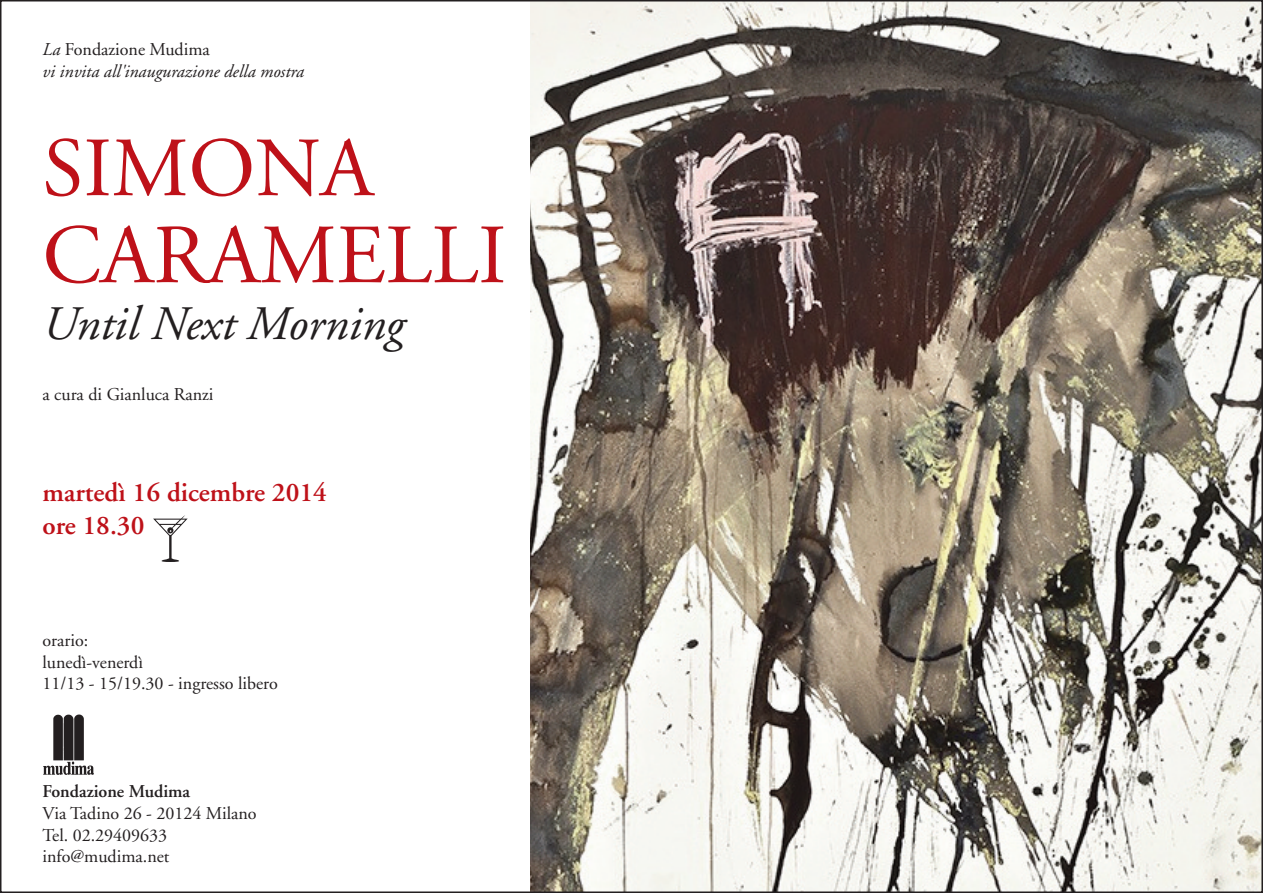
<style>
.page{position:relative;width:1263px;height:893px;background:#fff}
.page>*{position:absolute;margin:0;border:0;box-sizing:border-box;transform-origin:0 0}
.t1{font:84px/87px "Adobe Garamond";color:#be1119}
.t2{font:italic 48px "Adobe Garamond";color:#231f20}
.t3{font:600 27px/32.4px "Adobe Garamond";color:#be1119}
.t4{font:18px/21.6px "Adobe Garamond";color:#231f20}
.t5{font:italic 18px/21.6px "Adobe Garamond";color:#231f20}
.t6{font:600 18px "Adobe Garamond";color:#231f20}
.s1{font-style:normal}
</style>
<div class="page">
<img style="left:531px;top:3px;width:729px;height:887px">
<img style="left:43px;top:715px;width:51px;height:60px">
<p class="t5" style="left:43px;top:41px;width:263px">La <span class="s1">Fondazione Mudima<br></span>vi invita all'inaugurazione della mostra</p>
<h1 class="t1" style="left:43px;top:132px;width:465px">SIMONA<br>CARAMELLI</h1>
<h2 class="t2" style="left:43px;top:305px;width:363px">Until Next Morning</h2>
<p class="t4" style="left:43px;top:385px;width:173px">a cura di Gianluca Ranzi</p>
<h3 class="t3" style="left:43px;top:479px;width:286px">martedì 16 dicembre 2014 ore 18.30</h3>
<p class="t4" style="left:43px;top:631px;width:237px">orario:<br>lunedì-venerdì<br>11/13 - 15/19.30 - ingresso libero</p>
<p class="t6" style="left:43px;top:784px;width:149px">Fondazione Mudima</p>
<p class="t4" style="left:43px;top:804px;width:216px">Via Tadino 26 - 20124 Milano<br>Tel. 02.29409633 info@mudima.net</p>
</div>
